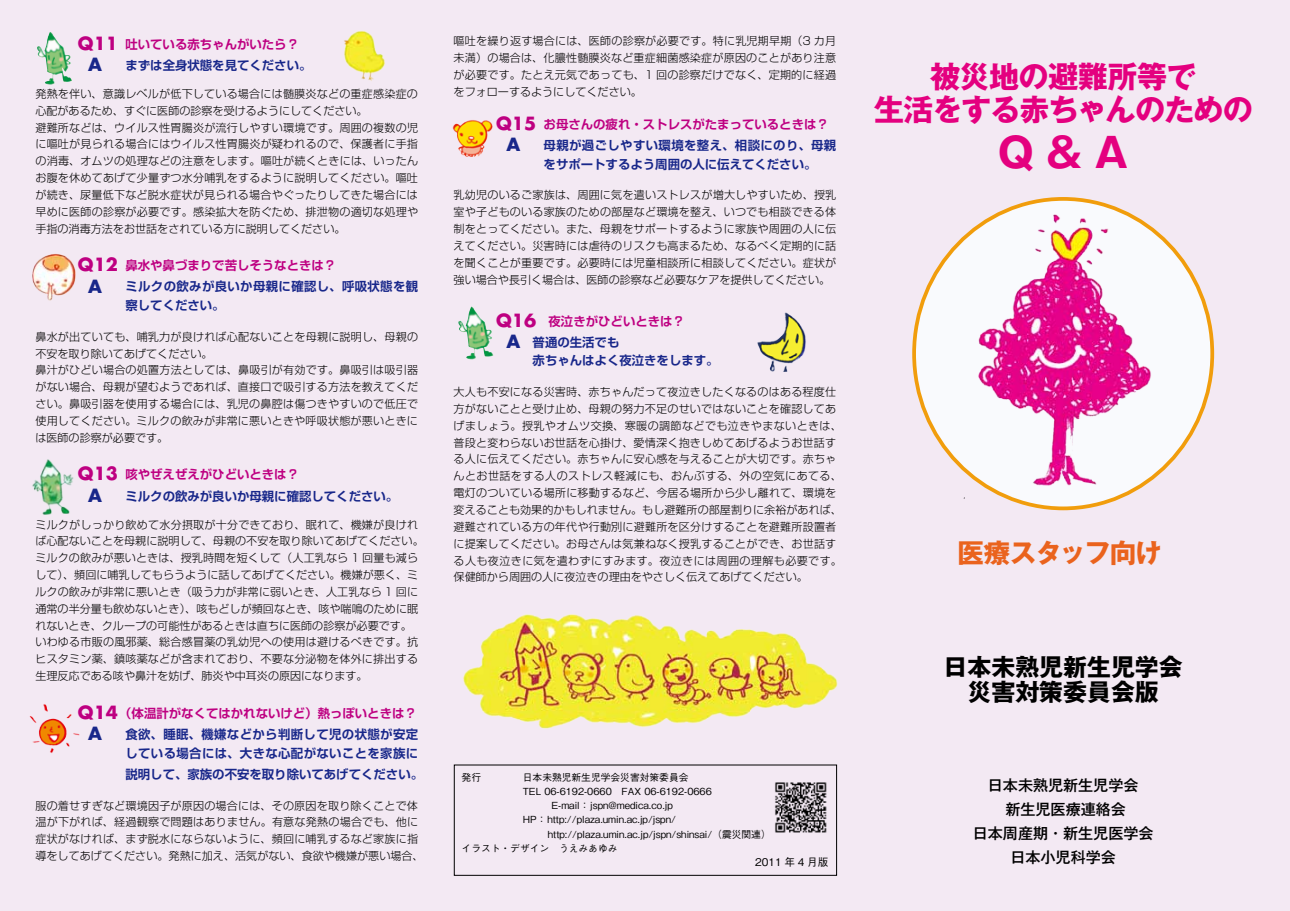
<style>
.page{position:relative;width:1290px;height:911px;background:#f3e9f3}
.page>*{position:absolute;margin:0;border:0;box-sizing:border-box;transform-origin:0 0}
.t1{font:700 40.75px "Gothic MB101 Pr 5";color:#e4007f}
.t2{font:700 30.12px/33.6px "Gothic MB101 Pr 5";letter-spacing:-.025em;color:#e4007f;text-align:center}
.t3{font:700 26.62px "Gothic MB101 Pr 5";letter-spacing:-.045em;color:#ea631d}
.t4{font:700 23.88px/25.6px "Gothic MB101 Pr 5";color:#000;text-align:center}
.t5{font:700 17.75px "Futura Std";color:#be0081}
.t6{font:700 17.75px "Futura Std";color:#18278a}
.t7{font:500 15px/23.9px "Gothic MB101 Pr 5";color:#000;text-align:center}
.t8{font:700 12.38px/21.2px "Shin Go Pr 5 De";color:#18278a}
.t9{font:700 12.38px "Shin Go Pr 5 De";color:#be0081}
.t10{font:700 12.38px "Shin Go Pr 5 De";letter-spacing:.03em;color:#18278a}
.t11{font:300 11.12px/16.9px "Shin Go Pr 5";letter-spacing:.015em;color:#000}
.t12{font:500 10.62px "Gothic BBB Pr 5";color:#000}
.t13{font:500 9.75px "Gothic BBB Pr 5";color:#000}
</style>
<div class="page">
<div style="left:914px;top:199px;width:298px;height:309px;background:#f9fafd;border-radius:50%"></div>
<img style="left:962px;top:199px;width:202px;height:309px">
<img style="left:32px;top:253px;width:44px;height:48px">
<img style="left:32px;top:459px;width:42px;height:56px">
<img style="left:29px;top:704px;width:51px;height:49px">
<img style="left:452px;top:120px;width:41px;height:37px">
<img style="left:37px;top:32px;width:35px;height:53px">
<img style="left:463px;top:614px;width:375px;height:115px">
<img style="left:458px;top:306px;width:36px;height:54px">
<img style="left:775px;top:782px;width:52px;height:51px">
<img style="left:344px;top:31px;width:41px;height:50px">
<img style="left:757px;top:312px;width:49px;height:60px">
<h3 class="t5" style="left:78px;top:31px;width:42px">Q11</h3>
<p class="t9" style="left:125px;top:34px;width:175px">吐いている赤ちゃんがいたら?</p>
<h3 class="t6" style="left:88px;top:52px;width:15px">A</h3>
<p class="t11" style="left:35px;top:84px;width:384px">発熱を伴い、意識レベルが低下している場合には髄膜炎などの重症感染症の心配があるため、すぐに医師の診察を受けるようにしてください。<br>避難所などは、ウイルス性胃腸炎が流行しやすい環境です。周囲の複数の児に嘔吐が見られる場合にはウイルス性胃腸炎が疑われるので、保護者に手指の消毒、オムツの処理などの注意をします。嘔吐が続くときには、いったんお腹を休めてあげて少量ずつ水分哺乳をするように説明してください。嘔吐が続き、尿量低下など脱水症状が見られる場合やぐったりしてきた場合には早めに医師の診察が必要です。感染拡大を防ぐため、排泄物の適切な処理や手指の消毒方法をお世話をされている方に説明してください。</p>
<p class="t9" style="left:125px;top:255px;width:212px">鼻水や鼻づまりで苦しそうなときは?</p>
<p class="t8" style="left:125px;top:53px;width:188px">まずは全身状態を見てください。</p>
<h3 class="t5" style="left:78px;top:253px;width:42px">Q12</h3>
<h3 class="t6" style="left:88px;top:274px;width:15px">A</h3>
<p class="t10" style="left:125px;top:276px;width:294px">ミルクの飲みが良いか母親に確認し、呼吸状態を観</p>
<p class="t8" style="left:125px;top:293px;width:101px">察してください。</p>
<p class="t11" style="left:35px;top:327px;width:384px">鼻水が出ていても、哺乳力が良ければ心配ないことを母親に説明し、母親の不安を取り除いてあげてください。<br>鼻汁がひどい場合の処置方法としては、鼻吸引が有効です。鼻吸引は吸引器がない場合、母親が望むようであれば、直接口で吸引する方法を教えてください。鼻吸引器を使用する場合には、乳児の鼻腔は傷つきやすいので低圧で使用してください。ミルクの飲みが非常に悪いときや呼吸状態が悪いときには医師の診察が必要です。</p>
<p class="t9" style="left:125px;top:464px;width:175px">咳やぜえぜえがひどいときは?</p>
<h3 class="t5" style="left:78px;top:462px;width:42px">Q13</h3>
<h3 class="t6" style="left:88px;top:483px;width:15px">A</h3>
<p class="t11" style="left:35px;top:515px;width:390px">ミルクがしっかり飲めて水分摂取が十分できており、眠れて、機嫌が良ければ心配ないことを母親に説明して、母親の不安を取り除いてあげてください。ミルクの飲みが悪いときは、授乳時間を短くして（人工乳なら 1 回量も減らして）、頻回に哺乳してもらうように話してあげてください。機嫌が悪く、ミルクの飲みが非常に悪いとき（吸う力が非常に弱いとき、人工乳なら 1 回に通常の半分量も飲めないとき）、咳もどしが頻回なとき、咳や喘鳴のために眠れないとき、クループの可能性があるときは直ちに医師の診察が必要です。いわゆる市販の風邪薬、総合感冒薬の乳幼児への使用は避けるべきです。抗ヒスタミン薬、鎮咳薬などが含まれており、不要な分泌物を体外に排出する生理反応である咳や鼻汁を妨げ、肺炎や中耳炎の原因になります。</p>
<p class="t9" style="left:119px;top:702px;width:299px">（体温計がなくてはかれないけど）熱っぽいときは?</p>
<p class="t8" style="left:125px;top:484px;width:274px">ミルクの飲みが良いか母親に確認してください。</p>
<h3 class="t5" style="left:78px;top:700px;width:42px">Q14</h3>
<h3 class="t6" style="left:88px;top:721px;width:15px">A</h3>
<p class="t10" style="left:125px;top:724px;width:294px">食欲、睡眠、機嫌などから判断して児の状態が安定</p>
<p class="t8" style="left:125px;top:741px;width:299px">している場合には、大きな心配がないことを家族に説明して、家族の不安を取り除いてあげてください。</p>
<p class="t11" style="left:35px;top:795px;width:390px">服の着せすぎなど環境因子が原因の場合には、その原因を取り除くことで体温が下がれば、経過観察で問題はありません。有意な発熱の場合でも、他に症状がなければ、まず脱水にならないように、頻回に哺乳するなど家族に指導をしてあげてください。発熱に加え、活気がない、食欲や機嫌が悪い場合、</p>
<p class="t11" style="left:454px;top:31px;width:384px;text-align:justify">嘔吐を繰り返す場合には、医師の診察が必要です。特に乳児期早期（3 カ月未満）の場合は、化膿性髄膜炎など重症細菌感染症が原因のことがあり注意が必要です。たとえ元気であっても、1 回の診察だけでなく、定期的に経過をフォローするようにしてください。</p>
<p class="t9" style="left:544px;top:114px;width:287px">お母さんの疲れ・ストレスがたまっているときは?</p>
<h3 class="t5" style="left:496px;top:111px;width:42px">Q15</h3>
<h3 class="t6" style="left:506px;top:133px;width:15px">A</h3>
<p class="t10" style="left:544px;top:135px;width:294px">母親が過ごしやすい環境を整え、相談にのり、母親</p>
<p class="t8" style="left:544px;top:152px;width:274px">をサポートするよう周囲の人に伝えてください。</p>
<p class="t11" style="left:454px;top:186px;width:384px;text-align:justify">乳幼児のいるご家族は、周囲に気を遣いストレスが増大しやすいため、授乳室や子どものいる家族のための部屋など環境を整え、いつでも相談できる体制をとってください。また、母親をサポートするように家族や周囲の人に伝えてください。災害時には虐待のリスクも高まるため、なるべく定期的に話を聞くことが重要です。必要時には児童相談所に相談してください。症状が強い場合や長引く場合は、医師の診察など必要なケアを提供してください。</p>
<p class="t9" style="left:536px;top:311px;width:150px">　夜泣きがひどいときは?</p>
<h3 class="t5" style="left:496px;top:308px;width:42px">Q16</h3>
<p class="t8" style="left:533px;top:330px;width:88px">普通の生活でも</p>
<h3 class="t6" style="left:506px;top:329px;width:15px">A</h3>
<p class="t8" style="left:533px;top:349px;width:188px">赤ちゃんはよく夜泣きをします。</p>
<p class="t11" style="left:454px;top:382px;width:390px">大人も不安になる災害時、赤ちゃんだって夜泣きしたくなるのはある程度仕方がないことと受け止め、母親の努力不足のせいではないことを確認してあげましょう。授乳やオムツ交換、寒暖の調節などでも泣きやまないときは、普段と変わらないお世話を心掛け、愛情深く抱きしめてあげるようお世話する人に伝えてください。赤ちゃんに安心感を与えることが大切です。赤ちゃんとお世話をする人のストレス軽減にも、おんぶする、外の空気にあてる、電灯のついている場所に移動するなど、今居る場所から少し離れて、環境を変えることも効果的かもしれません。もし避難所の部屋割りに余裕があれば、避難されている方の年代や行動別に避難所を区分けすることを避難所設置者に提案してください。お母さんは気兼ねなく授乳することができ、お世話する人も夜泣きに気を遣わずにすみます。夜泣きには周囲の理解も必要です。保健師から周囲の人に夜泣きの理由をやさしく伝えてあげてください。</p>
<p class="t13" style="left:462px;top:769px;width:21px">発行</p>
<p class="t13" style="left:523px;top:769px;width:167px">日本未熟児新生児学会災害対策委員会</p>
<p class="t13" style="left:523px;top:783px;width:191px">TEL 06-6192-0660　FAX 06-6192-0666</p>
<p class="t13" style="left:552px;top:797px;width:123px">E-mail：jspn@medica.co j p.</p>
<p class="t13" style="left:523px;top:812px;width:155px">HP：http://plaza.umin.ac j p. /jspn/</p>
<p class="t13" style="left:548px;top:826px;width:224px">http://plaza.umin.ac j p. /jspn/shinsai （/ 震災関連(</p>
<p class="t13" style="left:462px;top:840px;width:157px">イラスト・デザイン　うえみあゆみ</p>
<p class="t12" style="left:755px;top:853px;width:75px">2011 年 4 月版</p>
<h2 class="t2" style="left:874px;top:57px;width:380px">被災地の避難所等で<br>生活をする赤ちゃんのための</h2>
<h1 class="t1" style="left:998px;top:119px;width:132px">Q &amp; A</h1>
<h3 class="t3" style="left:957px;top:530px;width:206px">医療スタッフ向け</h3>
<h3 class="t4" style="left:943px;top:652px;width:241px">日本未熟児新生児学会災害対策委員会版</h3>
<h3 class="t7" style="left:973px;top:772px;width:182px">日本未熟児新生児学会<br>新生児医療連絡会<br>日本周産期・新生児医学会日本小児科学会</h3>
</div>
